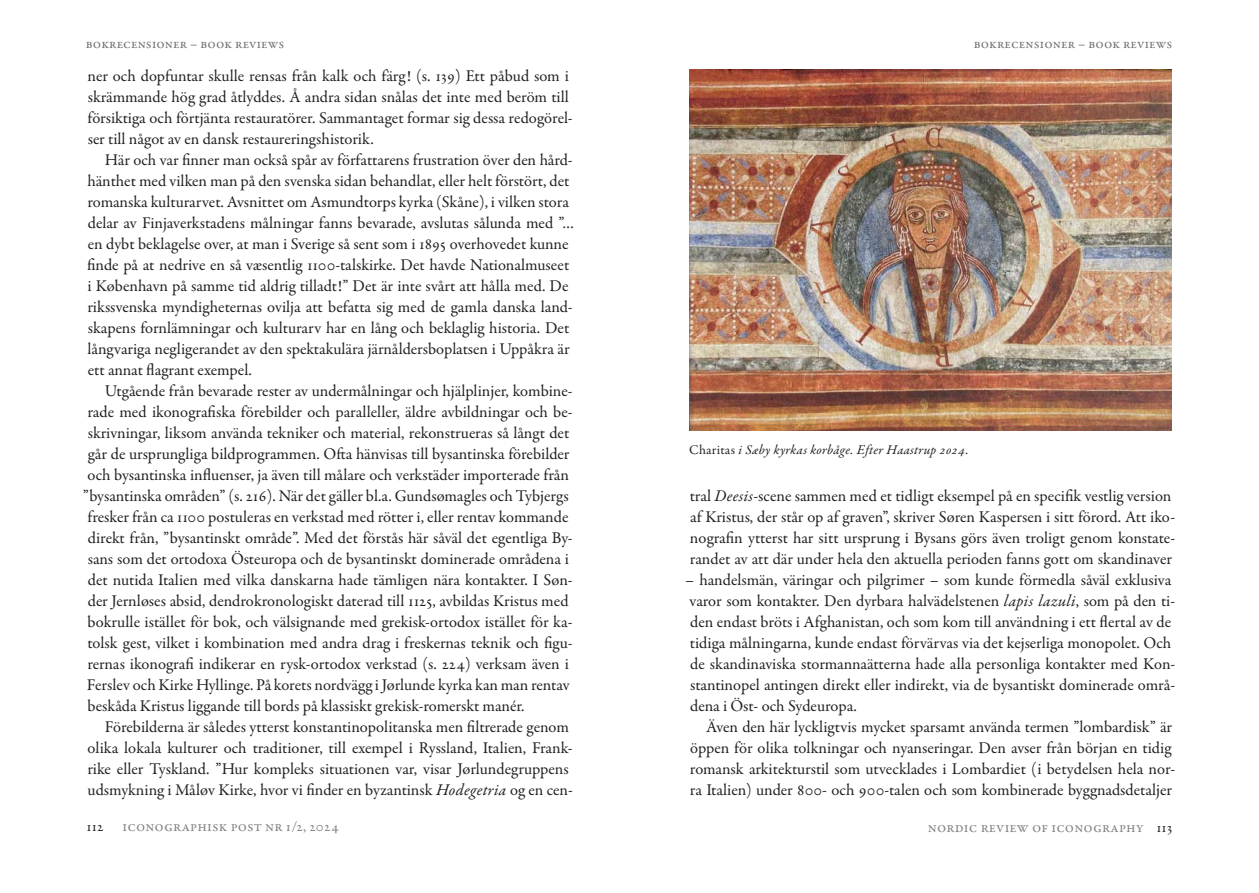
<style>
.page{position:relative;width:1259px;height:893px;background:#fff}
.page>*{position:absolute;margin:0;border:0;box-sizing:border-box;transform-origin:0 0}
.Brödtext_indrag{font:16.5px/21px "Garamond Premr Pro";color:#231f20}
.t1{font:15px "Garamond Premr Pro";letter-spacing:.01em;color:#808285}
.t2{font:15px "Garamond Premr Pro";color:#231f20}
.t3{font:13.5px "Garamond Premr Pro";letter-spacing:.01em;color:#6c6d70}
.Bildtext{font:italic 13.5px "Garamond Premr Pro";letter-spacing:.025em;color:#231f20}
.s1{font-style:italic}
.s2{font-style:normal}
.s3{color:#231f20}
</style>
<div class="page">
<img style="left:689px;top:69px;width:483px;height:362px">
<p class="t3" style="left:86px;top:35px;width:200px">bokrecensioner – book reviews</p>
<p class="Brödtext_indrag" style="left:87px;top:66px;width:487px">ner och dopfuntar skulle rensas från kalk och färg! (s. 139) Ett påbud som i skrämmande hög grad åtlyddes. Å andra sidan snålas det inte med beröm till försiktiga och förtjänta restauratörer. Sammantaget formar sig dessa redogörel&shy;ser till något av en dansk restaureringshistorik.</p>
<p class="Brödtext_indrag" style="left:87px;top:150px;width:488px;text-indent:18px">Här och var finner man också spår av författarens frustration över den hård&shy;hänthet med vilken man på den svenska sidan behandlat, eller helt förstört, det romanska kulturarvet. Avsnittet om Asmundtorps kyrka (Skåne), i vilken stora delar av Finjaverkstadens målningar fanns bevarade, avslutas sålunda med ”… en dybt beklagelse over, at man i Sverige så sent som i 1895 overhovedet kunne finde på at nedrive en så væsentlig 1100-talskirke. Det havde Nationalmuseet i København på samme tid aldrig tilladt!” Det är inte svårt att hålla med. De rikssvenska myndigheternas ovilja att befatta sig med de gamla danska land&shy;skapens fornlämningar och kulturarv har en lång och beklaglig historia. Det långvariga negligerandet av den spektakulära järnåldersboplatsen i Uppåkra är ett annat flagrant exempel.</p>
<p class="Brödtext_indrag" style="left:105px;top:381px;width:469px">Utgående från bevarade rester av undermålningar och hjälplinjer, kombine-</p>
<p class="Brödtext_indrag" style="left:87px;top:402px;width:487px">rade med ikonografiska förebilder och paralleller, äldre avbildningar och be-</p>
<p class="Brödtext_indrag" style="left:88px;top:423px;width:483px">skrivningar, liksom använda tekniker och material, rekonstrueras så långt det</p>
<p class="Brödtext_indrag" style="left:88px;top:444px;width:483px">går de ursprungliga bildprogrammen. Ofta hänvisas till bysantinska förebilder</p>
<p class="Brödtext_indrag" style="left:88px;top:465px;width:483px">och bysantinska influenser, ja även till målare och verkstäder importerade från</p>
<p class="Brödtext_indrag" style="left:83px;top:486px;width:487px">”bysantinska områden” (s. 216). När det gäller bl.a. Gundsømagles och Tybjergs</p>
<p class="Brödtext_indrag" style="left:87px;top:507px;width:482px">fresker från ca 1100 postuleras en verkstad med rötter i, eller rentav kommande</p>
<p class="Brödtext_indrag" style="left:88px;top:528px;width:486px">direkt från, ”bysantinskt område”. Med det förstås här såväl det egentliga By-</p>
<p class="Brödtext_indrag" style="left:88px;top:549px;width:483px">sans som det ortodoxa Östeuropa och de bysantinskt dominerade områdena i</p>
<p class="Brödtext_indrag" style="left:88px;top:570px;width:486px">det nutida Italien med vilka danskarna hade tämligen nära kontakter. I Søn-</p>
<p class="Brödtext_indrag" style="left:88px;top:591px;width:482px">der Jernløses absid, dendrokronologiskt daterad till 1125, avbildas Kristus med</p>
<p class="Brödtext_indrag" style="left:88px;top:612px;width:487px">bokrulle istället för bok, och välsignande med grekisk-ortodox istället för ka-</p>
<p class="Brödtext_indrag" style="left:87px;top:633px;width:487px">tolsk gest, vilket i kombination med andra drag i freskernas teknik och figu-</p>
<p class="Brödtext_indrag" style="left:87px;top:654px;width:483px">rernas ikonografi indikerar en rysk-ortodox verkstad (s. 224) verksam även i</p>
<p class="Brödtext_indrag" style="left:87px;top:675px;width:484px">Ferslev och Kirke Hyllinge. På korets nordvägg i Jørlunde kyrka kan man rentav</p>
<p class="Brödtext_indrag" style="left:88px;top:696px;width:438px">beskåda Kristus liggande till bords på klassiskt grekisk-romerskt manér.</p>
<p class="Brödtext_indrag" style="left:87px;top:717px;width:487px;text-indent:18px">Förebilderna är således ytterst konstantinopolitanska men filtrerade genom olika lokala kulturer och traditioner, till exempel i Ryssland, Italien, Frank&shy;rike eller Tyskland. ”Hur kompleks situationen var, visar Jørlundegruppens udsmykning i Måløv Kirke, hvor vi finder en byzantinsk <span class="s1">Hodegetria</span> og en cen-</p>
<p class="t2" style="left:87px;top:817px;width:18px">112</p>
<p class="t1" style="left:123px;top:817px;width:218px">iconographisk post nr 1/2, 2024</p>
<p class="t3" style="left:973px;top:36px;width:200px">bokrecensioner – book reviews</p>
<p class="Bildtext" style="left:689px;top:441px;width:281px"><span class="s2">Charitas</span> i Sæby kyrkas korbåge. Efter Haastrup 2024.</p>
<p class="Brödtext_indrag" style="left:690px;top:486px;width:487px">tral <span class="s1">Deesis</span>-scene sammen med et tidligt eksempel på en specifik vestlig version af Kristus, der står op af graven”, skriver Søren Kaspersen i sitt förord. Att iko&shy;nografin ytterst har sitt ursprung i Bysans görs även troligt genom konstate&shy;randet av att där under hela den aktuella perioden fanns gott om skandinaver</p>
<p class="Brödtext_indrag" style="left:685px;top:570px;width:492px">– handelsmän, väringar och pilgrimer – som kunde förmedla såväl exklusiva varor som kontakter. Den dyrbara halvädelstenen <span class="s1">lapis lazuli</span>, som på den ti&shy;den endast bröts i Afghanistan, och som kom till användning i ett flertal av de tidiga målningarna, kunde endast förvärvas via det kejserliga monopolet. Och de skandinaviska stormannaätterna hade alla personliga kontakter med Kon&shy;stantinopel antingen direkt eller indirekt, via de bysantiskt dominerade områ&shy;dena i Öst- och Sydeuropa.</p>
<p class="Brödtext_indrag" style="left:690px;top:717px;width:487px;text-indent:16px">Även den här lyckligtvis mycket sparsamt använda termen ”lombardisk” är öppen för olika tolkningar och nyanseringar. Den avser från början en tidig romansk arkitekturstil som utvecklades i Lombardiet (i betydelsen hela nor&shy;ra Italien) under 800- och 900-talen och som kombinerade byggnadsdetaljer</p>
<p class="t1" style="left:928px;top:818px;width:246px">nordic review of iconography <span class="s3">113</span></p>
</div>
